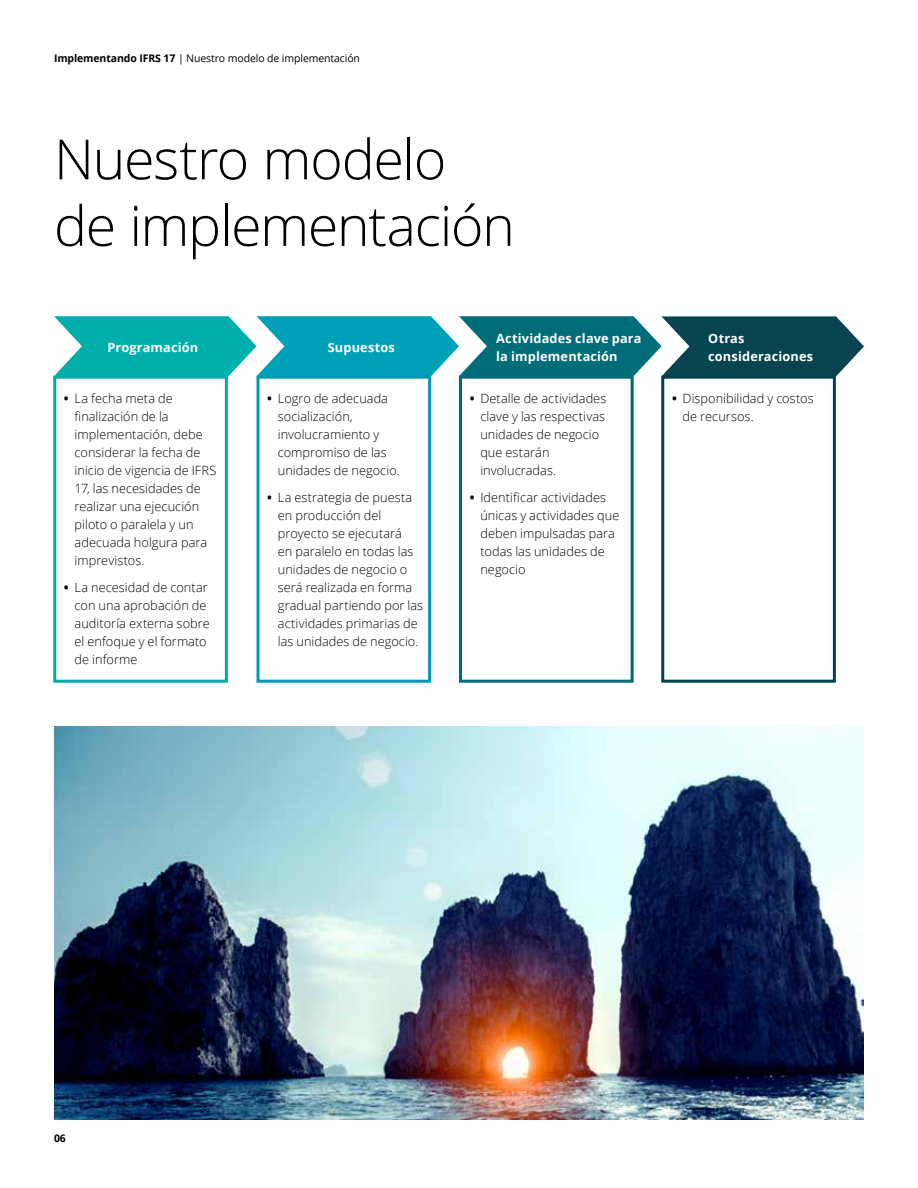
<style>
.page{position:relative;width:918px;height:1188px;background:#fff}
.page>*{position:absolute;margin:0;border:0;box-sizing:border-box;transform-origin:0 0}
.t1{font:300 55.5px/66.6px "Open Sans";letter-spacing:-.025em;color:#000}
.t2{font:300 12.75px/18px "Open Sans";letter-spacing:.005em;color:#000}
.t3{font:700 12.75px/18px "Open Sans";letter-spacing:.015em;color:#fff}
.t4{font:10.5px "Open Sans";letter-spacing:-.01em;color:#000}
.t5{font:700 10.5px "Open Sans";color:#000}
.s1{font-weight:700}
</style>
<div class="page">
<svg style="left:54px;top:316px;width:810px;height:60px;background:#25929b"></svg>
<div style="left:53px;top:376px;width:175px;height:307px;border:3px solid #00abaa"></div>
<div style="left:256px;top:376px;width:175px;height:307px;border:3px solid #0099b3"></div>
<div style="left:459px;top:376px;width:175px;height:307px;border:3px solid #006a77"></div>
<div style="left:661px;top:376px;width:175px;height:307px;border:3px solid #00434f"></div>
<img style="left:54px;top:727px;width:809px;height:392px">
<p class="t4" style="left:54px;top:51px;width:308px"><span class="s1">Implementando IFRS 17</span> | Nuestro modelo de implementación</p>
<h1 class="t1" style="left:54px;top:124px;width:462px">Nuestro modelo de implementación</h1>
<p class="t3" style="left:496px;top:329px;width:147px">Actividades clave para la implementación</p>
<p class="t3" style="left:107px;top:338px;width:92px">Programación</p>
<p class="t3" style="left:328px;top:338px;width:69px">Supuestos</p>
<p class="t3" style="left:708px;top:329px;width:107px">Otras consideraciones</p>
<p class="t2" style="left:75px;top:389px;width:143px;text-indent:-11px"><span class="s1">•</span> La fecha meta de finalización de la implementación, debe considerar la fecha de inicio de vigencia de IFRS<br>17, las necesidades de realizar una ejecución piloto o paralela y un adecuada holgura para imprevistos.</p>
<p class="t2" style="left:75px;top:578px;width:137px;text-indent:-11px"><span class="s1">•</span> La necesidad de contar con una aprobación de auditoría externa sobre el enfoque y el formato de informe</p>
<p class="t2" style="left:278px;top:389px;width:123px;text-indent:-11px"><span class="s1">•</span> Logro de adecuada socialización, involucramiento y compromiso de las unidades de negocio.</p>
<p class="t2" style="left:278px;top:488px;width:147px;text-indent:-11px"><span class="s1">•</span> La estrategia de puesta en producción del proyecto se ejecutará<br>en paralelo en todas las unidades de negocio o será realizada en forma gradual partiendo por las actividades primarias de las unidades de negocio.</p>
<p class="t2" style="left:480px;top:389px;width:127px;text-indent:-11px"><span class="s1">•</span> Detalle de actividades clave y las respectivas unidades de negocio que estarán involucradas.</p>
<p class="t2" style="left:480px;top:488px;width:141px;text-indent:-11px"><span class="s1">•</span> Identificar actividades únicas y actividades que deben impulsadas para todas las unidades de negocio</p>
<p class="t2" style="left:683px;top:390px;width:133px;text-indent:-11px"><span class="s1">•</span> Disponibilidad y costos de recursos.</p>
<p class="t5" style="left:54px;top:1131px;width:13px">06</p>
</div>
